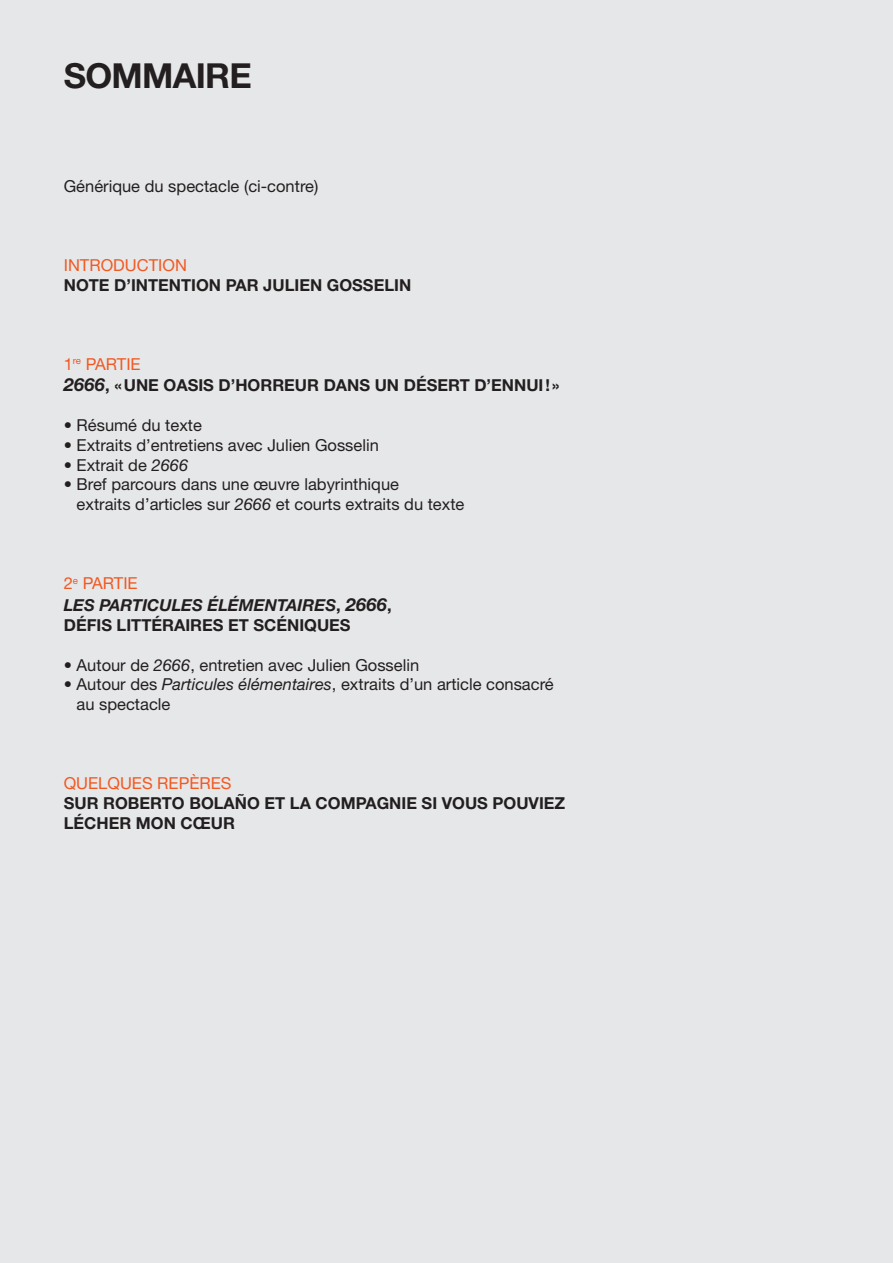
<style>
.page{position:relative;width:893px;height:1263px;background:#e6e7e9}
.page>*{position:absolute;margin:0;border:0;box-sizing:border-box;transform-origin:0 0}
.t1{font:700 34.5px "Helvetica Neue LT Std";color:#231f20}
.t2{font:16.5px/19.8px "Helvetica Neue LT Std";color:#231f20}
.t3{font:700 16.5px/21.6px "Helvetica Neue LT Std";color:#231f20}
.t4{font:italic 700 16.5px/21.6px "Helvetica Neue LT Std";color:#231f20}
.t5{font:16.5px "Helvetica Neue LT Std";color:#f15921}
.s1{font-weight:400;color:#f15921}
.s2{font-style:italic;font-size:18px}
.s3{font-style:italic}
.s4{font-weight:400;font-style:normal;color:#f15921}
.s5{font-style:normal}
.s6{font-size:18px}
</style>
<div class="page">
<h1 class="t1" style="left:64px;top:55px;width:25px">SOMMAIRE</h1>
<p class="t2" style="left:64px;top:176px;width:256px">Générique du spectacle (ci-contre)</p>
<p class="t5" style="left:64px;top:255px;width:125px">Introduction</p>
<p class="t3" style="left:64px;top:274px;width:349px">NOTE D’INTENTION PAR JULIEN GOSSELIN</p>
<p class="t3" style="left:64px;top:353px;width:497px"><span class="s1">1</span><sup>re</sup> <span class="s1">partie<br></span><span class="s2">2666</span>, « UNE OASIS D’HORREUR DANS UN DÉSERT D’ENNUI! »</p>
<p class="t2" style="left:64px;top:415px;width:140px">• Résumé du texte</p>
<p class="t2" style="left:64px;top:435px;width:317px">• Extraits d’entretiens avec Julien Gosselin</p>
<p class="t2" style="left:64px;top:455px;width:126px">• Extrait de <span class="s3">2666</span></p>
<p class="t2" style="left:77px;top:474px;width:389px;text-indent:-13px">• Bref parcours dans une œuvre labyrinthique<br>extraits d’articles sur <span class="s3">2666</span> et courts extraits du texte</p>
<p class="t4" style="left:64px;top:572px;width:329px"><span class="s4">2</span><sup>e</sup> <span class="s4">partie<br></span>LES PARTICUL ES ÉL ÉMENTAIRES<span class="s5">,</span> <span class="s6">2666</span><span class="s5">,</span></p>
<p class="t3" style="left:64px;top:614px;width:288px">DÉFIS LITTÉRAIRES ET SCÉNIQUES</p>
<p class="t2" style="left:64px;top:654px;width:357px">• Autour de <span class="s3">2666</span>, entretien avec Julien Gosselin</p>
<p class="t2" style="left:77px;top:674px;width:479px;text-indent:-13px">• Autour des <span class="s3">Particules élémentaires</span>, extraits d’un article consacré au spectacle</p>
<p class="t5" style="left:64px;top:774px;width:158px">Quelques repères</p>
<p class="t3" style="left:64px;top:793px;width:503px;line-height:19.8px">SUR ROBERTO BOLAÑO ET LA COMPAGNIE SI VOUS POUVIEZ<br>LÉCHER MON CŒUR</p>
</div>
